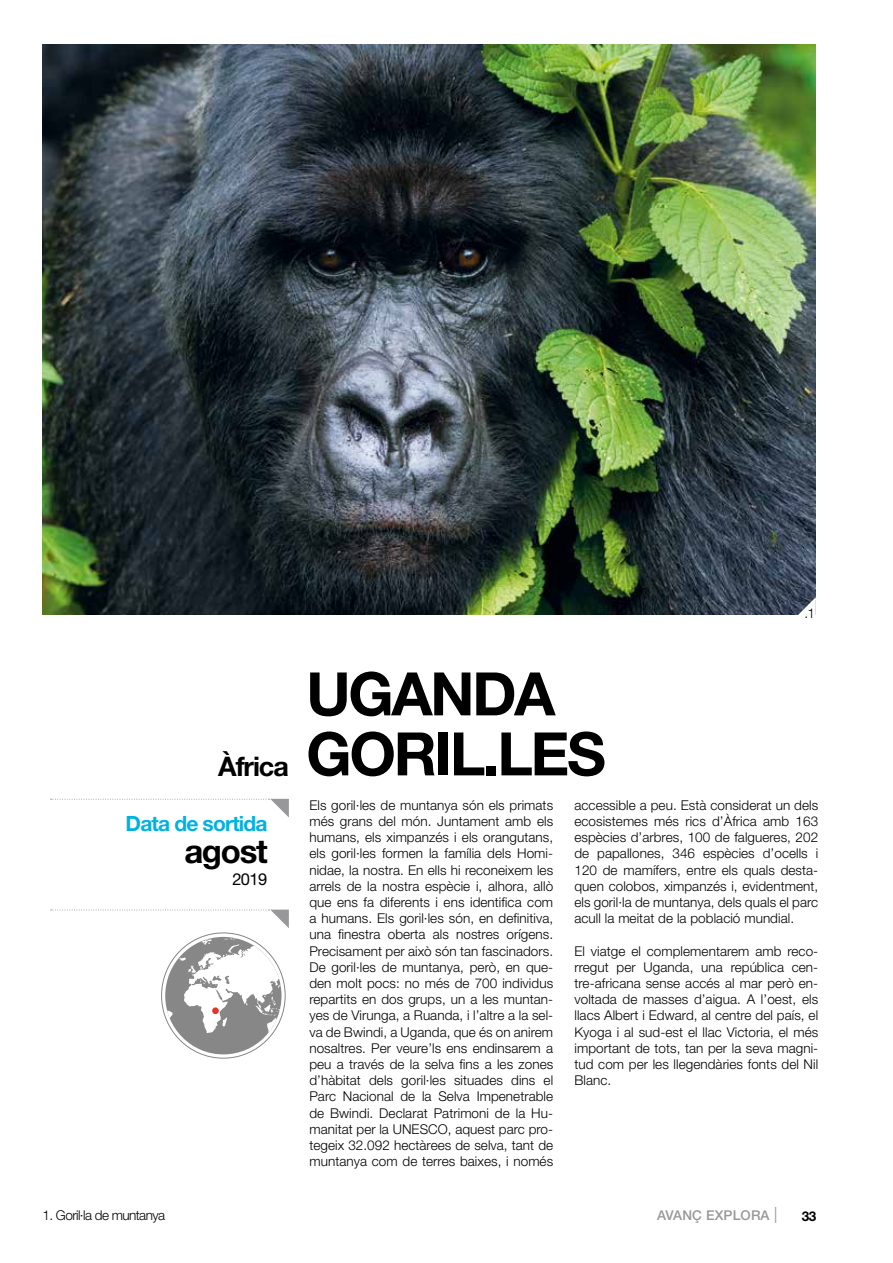
<style>
.page{position:relative;width:893px;height:1263px;background:#fff}
.page>*{position:absolute;margin:0;border:0;box-sizing:border-box;transform-origin:0 0}
.t1{font:700 60px "Helvetica Neue LT Std";letter-spacing:-.04em;color:#000}
.t2{font:700 33px "Helvetica Neue LT Std";letter-spacing:-.04em;color:#000}
.t3{font:700 27px "Helvetica Neue LT Std";letter-spacing:-.04em;color:#000}
.t4{font:700 21px "Helvetica Neue LT Std";letter-spacing:-.04em;color:#00b2e3}
.t5{font:16.5px "Helvetica Neue LT Std";color:#000}
.t6{font:300 13.5px/16.2px "Helvetica Neue LT Std";letter-spacing:.005em;color:#000;text-align:justify}
.t7{font:300 13.5px "Helvetica Neue LT Std";letter-spacing:-.04em;color:#000}
.t8{font:500 13.5px "Helvetica Neue LT Std";letter-spacing:.01em;color:#98989a}
.s1{font-weight:100;font-size:22.5px}
.s2{font-weight:700;color:#000}
</style>
<div class="page">
<svg style="left:51px;top:799px;width:238px;height:18px"></svg>
<svg style="left:51px;top:909px;width:238px;height:19px"></svg>
<div style="left:165px;top:937px;width:117px;height:117px;background:#878787;border-radius:50%"></div>
<svg style="left:167px;top:1010px;width:6px;height:9px"></svg>
<svg style="left:179px;top:938px;width:102px;height:100px"></svg>
<div style="left:212px;top:1007px;width:7px;height:7px;background:#e63329;border-radius:50%"></div>
<img style="left:43px;top:44px;width:772px;height:571px">
<svg style="left:794px;top:595px;width:22px;height:20px"></svg>
<p class="t6" style="left:804px;top:605px;width:12px">.1</p>
<h3 class="t3" style="left:218px;top:749px;width:72px">Àfrica</h3>
<h3 class="t4" style="left:126px;top:811px;width:143px">Data de sortida</h3>
<h2 class="t2" style="left:184px;top:831px;width:85px">agost</h2>
<p class="t5" style="left:232px;top:869px;width:36px">2019</p>
<h1 class="t1" style="left:306px;top:657px;width:251px">UGANDA</h1>
<h1 class="t1" style="left:306px;top:717px;width:301px">GORIL.LES</h1>
<p class="t6" style="left:309px;top:796px;width:245px">Els goril·les de muntanya són els primats més grans del món. Juntament amb els humans, els ximpanzés i els orangutans, els goril·les formen la família dels Homi&shy;nidae, la nostra. En ells hi reconeixem les arrels de la nostra espècie i, alhora, allò que ens fa diferents i ens identifica com a humans. Els goril·les són, en definitiva, una finestra oberta als nostres orígens.<br>Precisament per això són tan fascinadors.<br>De goril·les de muntanya, però, en que&shy;den molt pocs: no més de 700 individus repartits en dos grups, un a les muntan&shy;yes de Virunga, a Ruanda, i l’altre a la sel&shy;va de Bwindi, a Uganda, que és on anirem nosaltres. Per veure’ls ens endinsarem a peu a través de la selva fins a les zones d’hàbitat dels goril·les situades dins el Parc Nacional de la Selva Impenetrable de Bwindi. Declarat Patrimoni de la Hu&shy;manitat per la UNESCO, aquest parc pro&shy;tegeix 32.092 hectàrees de selva, tant de muntanya com de terres baixes, i només</p>
<p class="t6" style="left:574px;top:796px;width:245px">accessible a peu. Està considerat un dels ecosistemes més rics d’Àfrica amb 163 espècies d’arbres, 100 de falgueres, 202 de papallones, 346 espècies d’ocells i 120 de mamífers, entre els quals desta&shy;quen colobos, ximpanzés i, evidentment, els goril·la de muntanya, dels quals el parc acull la meitat de la població mundial.</p>
<p class="t6" style="left:574px;top:942px;width:245px">El viatge el complementarem amb reco&shy;rregut per Uganda, una república cen&shy;tre-africana sense accés al mar però en&shy;voltada de masses d’aigua. A l’oest, els llacs Albert i Edward, al centre del país, el Kyoga i al sud-est el llac Victoria, el més important de tots, tan per la seva magni&shy;tud com per les llegendàries fonts del Nil Blanc.</p>
<p class="t7" style="left:43px;top:1207px;width:124px">1. Goril·la de muntanya</p>
<p class="t8" style="left:657px;top:1207px;width:161px">AVANÇ EXPLORA <span class="s1">I</span> <span class="s2">33</span></p>
</div>
